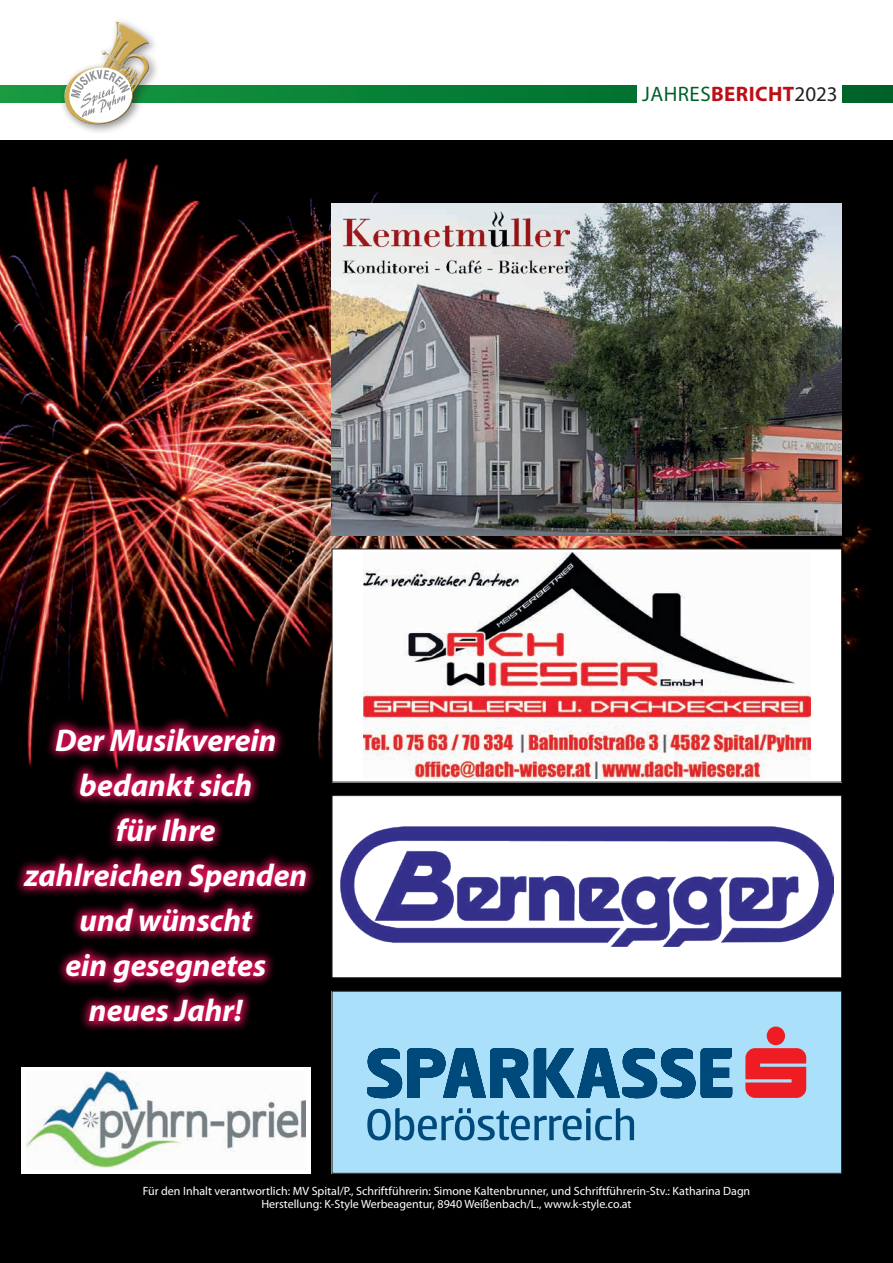
<style>
.page{position:relative;width:893px;height:1263px;background:#fff}
.page>*{position:absolute;margin:0;border:0;box-sizing:border-box;transform-origin:0 0}
.t1{font:italic 700 31.5px "Myriad Pro";color:#fff}
.t2{font:700 21px "Myriad Pro";letter-spacing:.02em;color:#bb1018}
.t3{font:12px "Myriad Pro";color:#fff}
.s1{font-weight:400;color:#006128}
.s2{font-weight:400;color:#231f20}
</style>
<div class="page">
<svg style="left:0;top:85px;width:893px;height:17px;background:#098037"></svg>
<div style="left:59px;top:17px;width:101px;height:118px;background:#231f20;opacity:.5"></div>
<div style="left:63px;top:22px;width:88px;height:104px;background:#231f20;opacity:.75"></div>
<div style="left:638px;top:85px;width:204px;height:17px;background:#fff"></div>
<img style="left:0;top:140px;width:893px;height:1123px">
<div style="left:12px;top:717px;width:305px;height:316px;background:#ee1059;opacity:.85"></div>
<img style="left:332px;top:203px;width:510px;height:333px">
<img style="left:343px;top:211px;width:226px;height:63px">
<div style="left:332px;top:991px;width:510px;height:183px;background:#aae0f9"></div>
<svg style="left:367px;top:1108px;width:267px;height:32px"></svg>
<svg style="left:367px;top:1048px;width:365px;height:50px"></svg>
<svg style="left:745px;top:1026px;width:61px;height:72px"></svg>
<div style="left:332px;top:991px;width:510px;height:183px;border:1px solid #231f20"></div>
<div style="left:332px;top:795px;width:510px;height:183px;background:#fff"></div>
<img style="left:340px;top:827px;width:494px;height:119px">
<div style="left:332px;top:795px;width:510px;height:183px;border:1px solid #231f20"></div>
<div style="left:332px;top:549px;width:510px;height:233px;background:#fff"></div>
<img style="left:363px;top:553px;width:447px;height:225px">
<div style="left:21px;top:1067px;width:289px;height:107px;background:#fff"></div>
<img style="left:27px;top:1071px;width:278px;height:98px">
<p class="t1" style="left:55px;top:720px;width:223px">Der Musikverein</p>
<p class="t1" style="left:79px;top:765px;width:175px">bedankt sich</p>
<p class="t1" style="left:116px;top:810px;width:101px">für Ihre</p>
<p class="t1" style="left:24px;top:855px;width:284px">zahlreichen Spenden</p>
<p class="t1" style="left:79px;top:900px;width:174px">und wünscht</p>
<p class="t1" style="left:65px;top:945px;width:202px">ein gesegnetes</p>
<p class="t1" style="left:89px;top:990px;width:155px">neues Jahr!</p>
<h2 class="t2" style="left:642px;top:80px;width:197px"><span class="s1">JAHRES</span>BERICHT<span class="s2">2023</span></h2>
<p class="t3" style="left:143px;top:1184px;width:609px">Für den Inhalt verantwortlich: MV Spital/P., Schriftführerin: Simone Kaltenbrunner, und Schriftführerin-Stv.: Katharina Dagn</p>
<p class="t3" style="left:261px;top:1197px;width:372px">Herstellung: K-Style Werbeagentur, 8940 Weißenbach/L., www.k-style.co.at</p>
</div>
